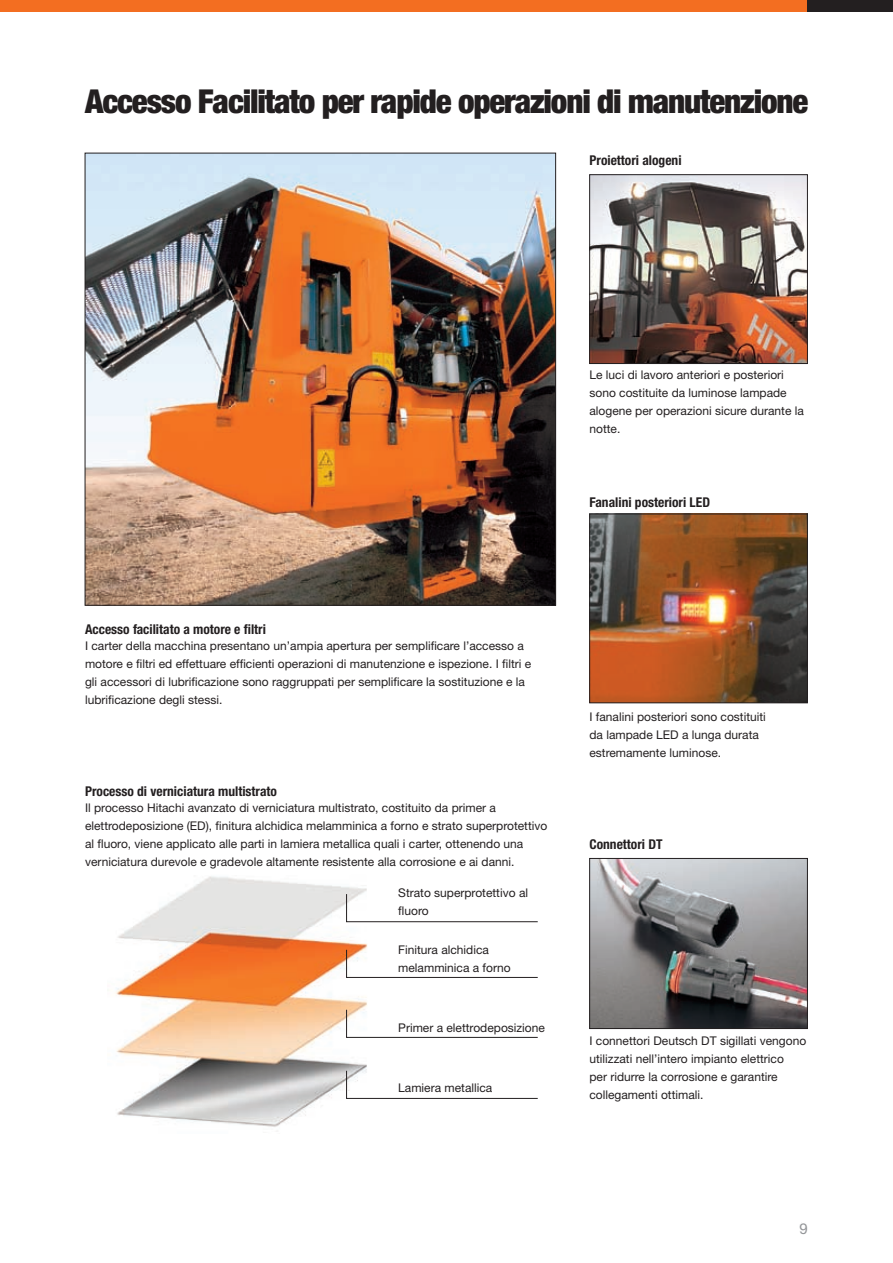
<style>
.page{position:relative;width:893px;height:1263px;background:#fff}
.page>*{position:absolute;margin:0;border:0;box-sizing:border-box;transform-origin:0 0}
.t1{font:900 condensed 33px "Helvetica Neue";letter-spacing:-.035em;color:#231f20}
.t2{font:15px "Helvetica Neue";color:#939598}
.t3{font:700 condensed 13.5px "Helvetica Neue";color:#231f20}
.t4{font:12px/18px "Helvetica Neue";color:#231f20}
</style>
<div class="page">
<img style="left:87px;top:155px;width:467px;height:449px">
<img style="left:591px;top:860px;width:215px;height:167px">
<div style="left:589px;top:858px;width:219px;height:171px;border:1px solid #231f20"></div>
<img style="left:115px;top:876px;width:269px;height:251px">
<img style="left:591px;top:176px;width:215px;height:186px">
<div style="left:589px;top:174px;width:219px;height:190px;border:1px solid #231f20"></div>
<img style="left:591px;top:516px;width:215px;height:185px">
<div style="left:589px;top:514px;width:219px;height:189px;border:1px solid #231f20"></div>
<div style="left:0;top:0;width:893px;height:11px;background:#f36e21"></div>
<div style="left:808px;top:0;width:85px;height:11px;background:#231f20"></div>
<svg style="left:346px;top:894px;width:192px;height:28px"></svg>
<svg style="left:346px;top:949px;width:192px;height:29px"></svg>
<svg style="left:346px;top:1009px;width:192px;height:29px"></svg>
<svg style="left:346px;top:1070px;width:192px;height:29px"></svg>
<h1 class="t1" style="left:85px;top:81px;width:725px">Accesso Facilitato per rapide operazioni di manutenzione</h1>
<p class="t3" style="left:589px;top:152px;width:94px">Proiettori alogeni</p>
<p class="t4" style="left:589px;top:366px;width:216px">Le luci di lavoro anteriori e posteriori sono costituite da luminose lampade alogene per operazioni sicure durante la notte.</p>
<p class="t3" style="left:589px;top:494px;width:122px">Fanalini posteriori LED</p>
<p class="t3" style="left:85px;top:621px;width:182px">Accesso facilitato a motore e filtri</p>
<p class="t4" style="left:85px;top:637px;width:448px">I carter della macchina presentano un’ampia apertura per semplificare l’accesso a motore e filtri ed effettuare efficienti operazioni di manutenzione e ispezione. I filtri e gli accessori di lubrificazione sono raggruppati per semplificare la sostituzione e la lubrificazione degli stessi.</p>
<p class="t3" style="left:85px;top:783px;width:194px">Processo di verniciatura multistrato</p>
<p class="t4" style="left:85px;top:799px;width:464px">Il processo Hitachi avanzato di verniciatura multistrato, costituito da primer a elettrodeposizione (ED), finitura alchidica melamminica a forno e strato superprotettivo al fluoro, viene applicato alle parti in lamiera metallica quali i carter, ottenendo una verniciatura durevole e gradevole altamente resistente alla corrosione e ai danni.</p>
<p class="t4" style="left:398px;top:884px;width:131px">Strato superprotettivo al fluoro</p>
<p class="t4" style="left:398px;top:941px;width:114px">Finitura alchidica melamminica a forno</p>
<p class="t4" style="left:398px;top:1019px;width:148px">Primer a elettrodeposizione</p>
<p class="t4" style="left:398px;top:1079px;width:96px">Lamiera metallica</p>
<p class="t4" style="left:589px;top:708px;width:178px">I fanalini posteriori sono costituiti da lampade LED a lunga durata estremamente luminose.</p>
<p class="t3" style="left:589px;top:836px;width:75px">Connettori DT</p>
<p class="t4" style="left:589px;top:1032px;width:218px">I connettori Deutsch DT sigillati vengono utilizzati nell’intero impianto elettrico<br>per ridurre la corrosione e garantire collegamenti ottimali.</p>
<p class="t2" style="left:800px;top:1219px;width:10px">9</p>
</div>
